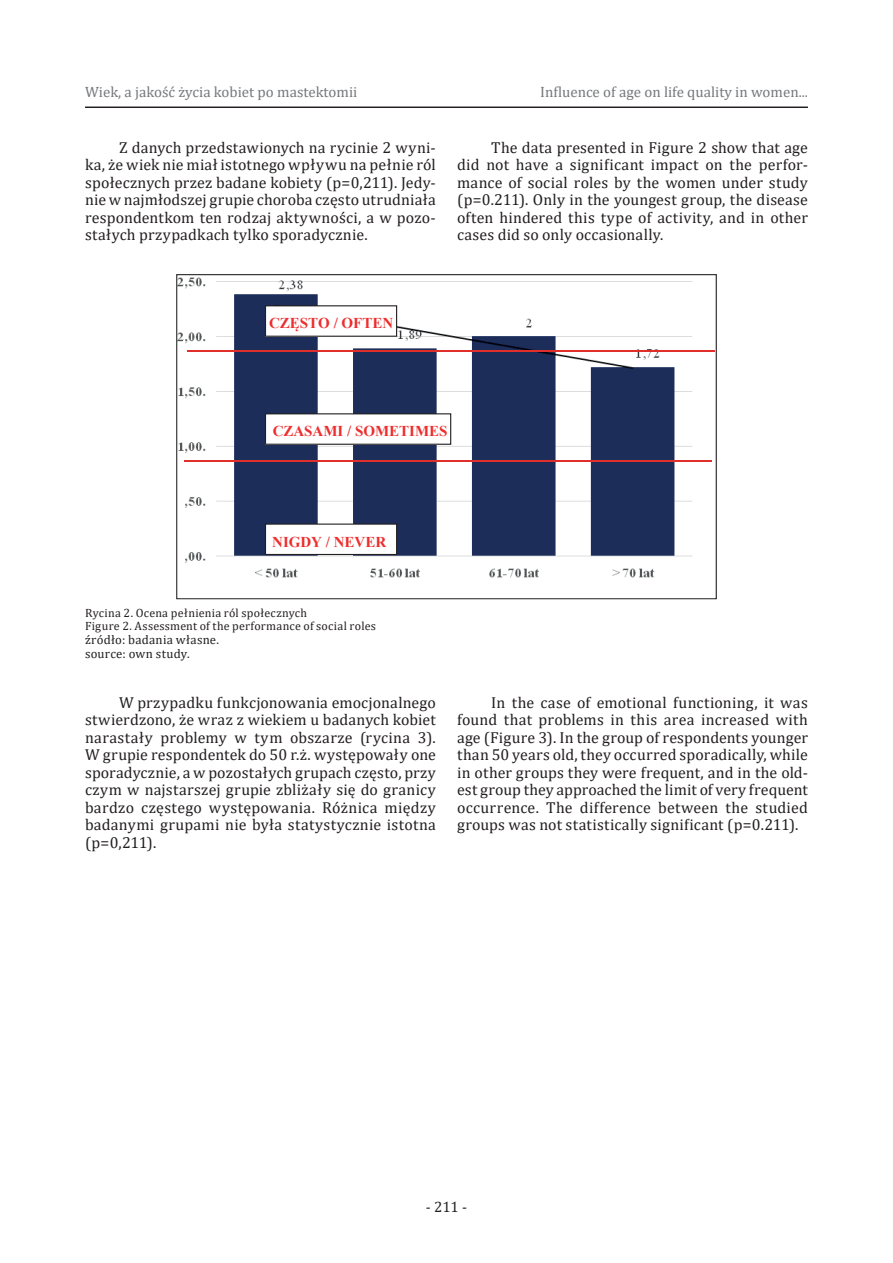
<style>
.page{position:relative;width:893px;height:1263px;background:#fff}
.page>*{position:absolute;margin:0;border:0;box-sizing:border-box;transform-origin:0 0}
.t1{font:15.9px/17.5px "Cambria";letter-spacing:.015em;color:#231f20;text-align:justify}
.t2{font:15px "Cambria";color:#76787b}
.t3{font:700 15px "Times New Roman";color:#ee2d2d}
.t4{font:15px "Cambria";color:#231f20}
.t5{font:12.75px/14.1px "Cambria";letter-spacing:.02em;color:#231f20}
.t6{font:12px/13.2px "Cambria";letter-spacing:.02em;color:#231f20}
</style>
<div class="page">
<hr style="left:85px;top:107px;width:723px;height:1px;background:#231f20">
<img style="left:178px;top:277px;width:537px;height:301px">
<hr style="left:187px;top:350px;width:527px;height:2px;background:#e02e2a">
<hr style="left:185px;top:460px;width:527px;height:1px;background:#e02e2a">
<div style="left:265px;top:414px;width:186px;height:30px;background:#fff"></div>
<div style="left:265px;top:413px;width:186px;height:32px;border:1px solid #231f20"></div>
<div style="left:265px;top:524px;width:132px;height:30px;background:#fff"></div>
<div style="left:265px;top:523px;width:132px;height:32px;border:1px solid #231f20"></div>
<div style="left:265px;top:306px;width:132px;height:30px;background:#fff"></div>
<div style="left:265px;top:305px;width:132px;height:32px;border:1px solid #231f20"></div>
<p class="t2" style="left:85px;top:83px;width:274px">Wiek, a jakość życia kobiet po mastektomii</p>
<p class="t2" style="left:540px;top:83px;width:269px">Influence of age on life quality in women...</p>
<p class="t1" style="left:85px;top:138px;width:352px;text-indent:34px">Z danych przedstawionych na rycinie 2 wyni&shy;ka, że wiek nie miał istotnego wpływu na pełnie ról społecznych przez badane kobiety (p=0,211). Jedy&shy;nie w najmłodszej grupie choroba często utrudniała respondentkom ten rodzaj aktywności, a w pozo&shy;stałych przypadkach tylko sporadycznie.</p>
<p class="t1" style="left:457px;top:138px;width:352px;text-indent:34px">The data presented in Figure 2 show that age did not have a significant impact on the perfor&shy;mance of social roles by the women under study (p=0.211). Only in the youngest group, the disease often hindered this type of activity, and in other cases did so only occasionally.</p>
<p class="t3" style="left:269px;top:312px;width:126px">CZĘSTO / OFTEN</p>
<p class="t3" style="left:273px;top:420px;width:176px">CZASAMI / SOMETIMES</p>
<p class="t3" style="left:272px;top:531px;width:115px">NIGDY / NEVER</p>
<p class="t6" style="left:85px;top:606px;width:292px">Rycina 2. Ocena pełnienia ról społecznych<br>Figure 2. Assessment of the performance of social roles</p>
<p class="t5" style="left:85px;top:632px;width:135px">źródło: badania własne. source: own study.</p>
<p class="t1" style="left:85px;top:693px;width:352px;text-indent:34px">W przypadku funkcjonowania emocjonalnego stwierdzono, że wraz z wiekiem u badanych kobiet narastały problemy w tym obszarze (rycina 3).<br>W grupie respondentek do 50 r.ż. występowały one sporadycznie, a w pozostałych grupach często, przy czym w najstarszej grupie zbliżały się do granicy bardzo częstego występowania. Różnica między badanymi grupami nie była statystycznie istotna (p=0,211).</p>
<p class="t1" style="left:457px;top:693px;width:352px;text-indent:34px">In the case of emotional functioning, it was found that problems in this area increased with age (Figure 3). In the group of respondents younger than 50 years old, they occurred sporadically, while in other groups they were frequent, and in the old&shy;est group they approached the limit of very frequent occurrence. The difference between the studied groups was not statistically significant (p=0.211).</p>
<p class="t4" style="left:426px;top:1198px;width:43px">- 211-</p>
</div>
